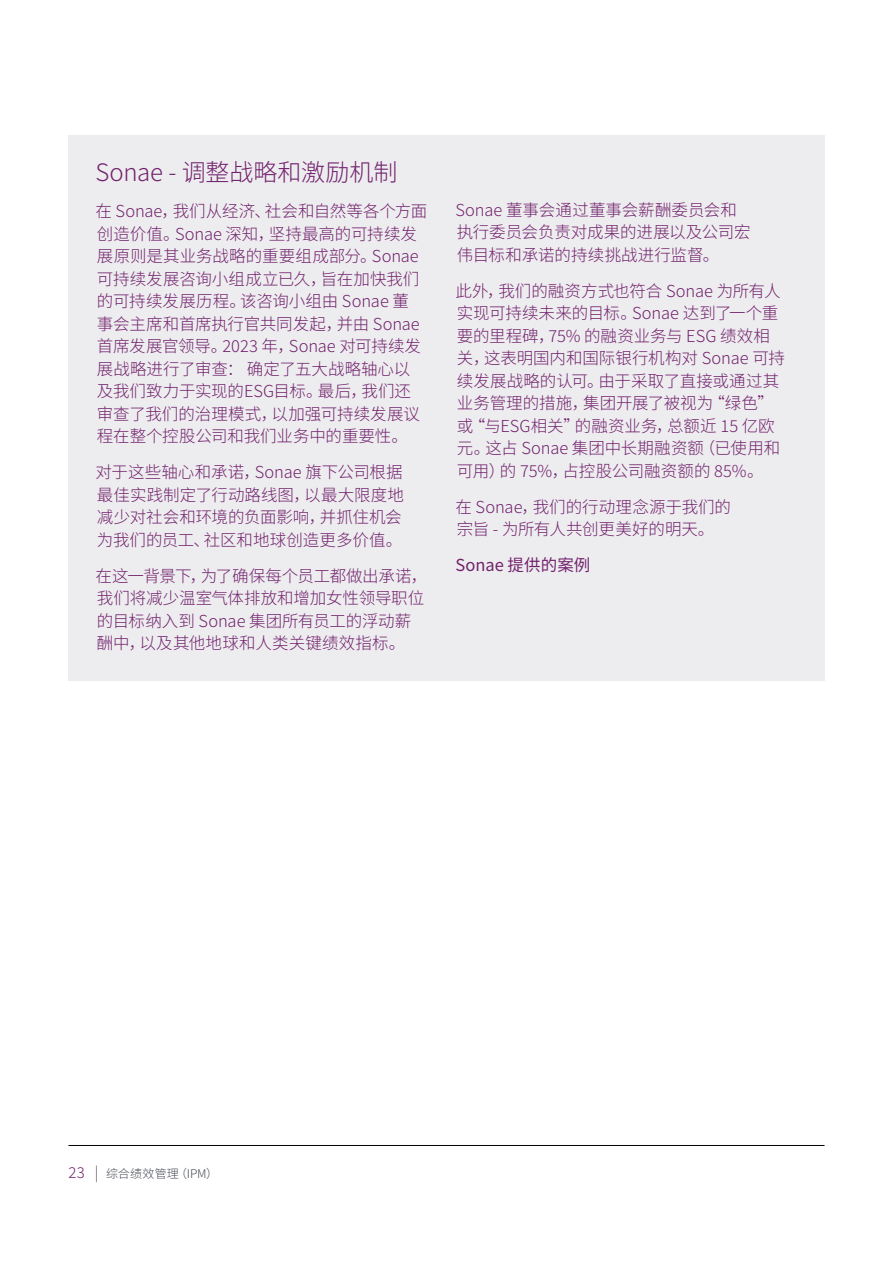
<style>
.page{position:relative;width:893px;height:1263px;background:#fff}
.page>*{position:absolute;margin:0;border:0;box-sizing:border-box;transform-origin:0 0}
.t1{font:300 24px "Source Han Sans CN";letter-spacing:-.005em;color:#72226d}
.t2{font:300 16.5px/22.5px "Source Han Sans CN";letter-spacing:-.005em;color:#72226d}
.t3{font:16.5px "Source Han Sans CN";color:#72226d}
.t4{font:300 12px "Source Han Sans CN";letter-spacing:.01em;color:#474c55}
.s1{font-size:15px;color:#72226d}
.s2{font-size:15px}
</style>
<div class="page">
<hr style="left:68px;top:1145px;width:756px;height:1px;background:#000">
<div style="left:68px;top:135px;width:756px;height:545px;background:#ededef"></div>
<h1 class="t1" style="left:95px;top:159px;width:303px">Sonae - 调整战略和激励机制</h1>
<p class="t2" style="left:95px;top:200px;width:333px">在 Sonae，我们从经济、社会和自然等各个方面创造价值。Sonae 深知，坚持最高的可持续发展原则是其业务战略的重要组成部分。Sonae可持续发展咨询小组成立已久，旨在加快我们的可持续发展历程。该咨询小组由 Sonae 董事会主席和首席执行官共同发起，并由 Sonae首席发展官领导。2023 年，Sonae 对可持续发展战略进行了审查： 确定了五大战略轴心以及我们致力于实现的ESG目标。最后，我们还审查了我们的治理模式，以加强可持续发展议程在整个控股公司和我们业务中的重要性。</p>
<p class="t2" style="left:95px;top:461px;width:310px">对于这些轴心和承诺，Sonae 旗下公司根据最佳实践制定了行动路线图，以最大限度地减少对社会和环境的负面影响，并抓住机会为我们的员工、社区和地球创造更多价值。</p>
<p class="t2" style="left:95px;top:565px;width:333px">在这一背景下，为了确保每个员工都做出承诺，我们将减少温室气体排放和增加女性领导职位的目标纳入到 Sonae 集团所有员工的浮动薪酬中，以及其他地球和人类关键绩效指标。</p>
<p class="t2" style="left:455px;top:199px;width:296px">Sonae 董事会通过董事会薪酬委员会和执行委员会负责对成果的进展以及公司宏伟目标和承诺的持续挑战进行监督。</p>
<p class="t2" style="left:455px;top:280px;width:331px">此外，我们的融资方式也符合 Sonae 为所有人实现可持续未来的目标。Sonae 达到了一个重要的里程碑，75% 的融资业务与 ESG 绩效相关，这表明国内和国际银行机构对 Sonae 可持续发展战略的认可。由于采取了直接或通过其业务管理的措施，集团开展了被视为“绿色”或“与ESG相关”的融资业务，总额近 15 亿欧元。这占 Sonae 集团中长期融资额（已使用和可用）的 75%，占控股公司融资额的 85%。</p>
<p class="t2" style="left:455px;top:496px;width:277px">在 Sonae，我们的行动理念源于我们的宗旨 - 为所有人共创更美好的明天。</p>
<p class="t3" style="left:455px;top:556px;width:136px">Sonae 提供的案例</p>
<p class="t4" style="left:68px;top:1166px;width:151px"><span class="s1">23</span> <span class="s2">|</span> 综合绩效管理（IPM）</p>
</div>
